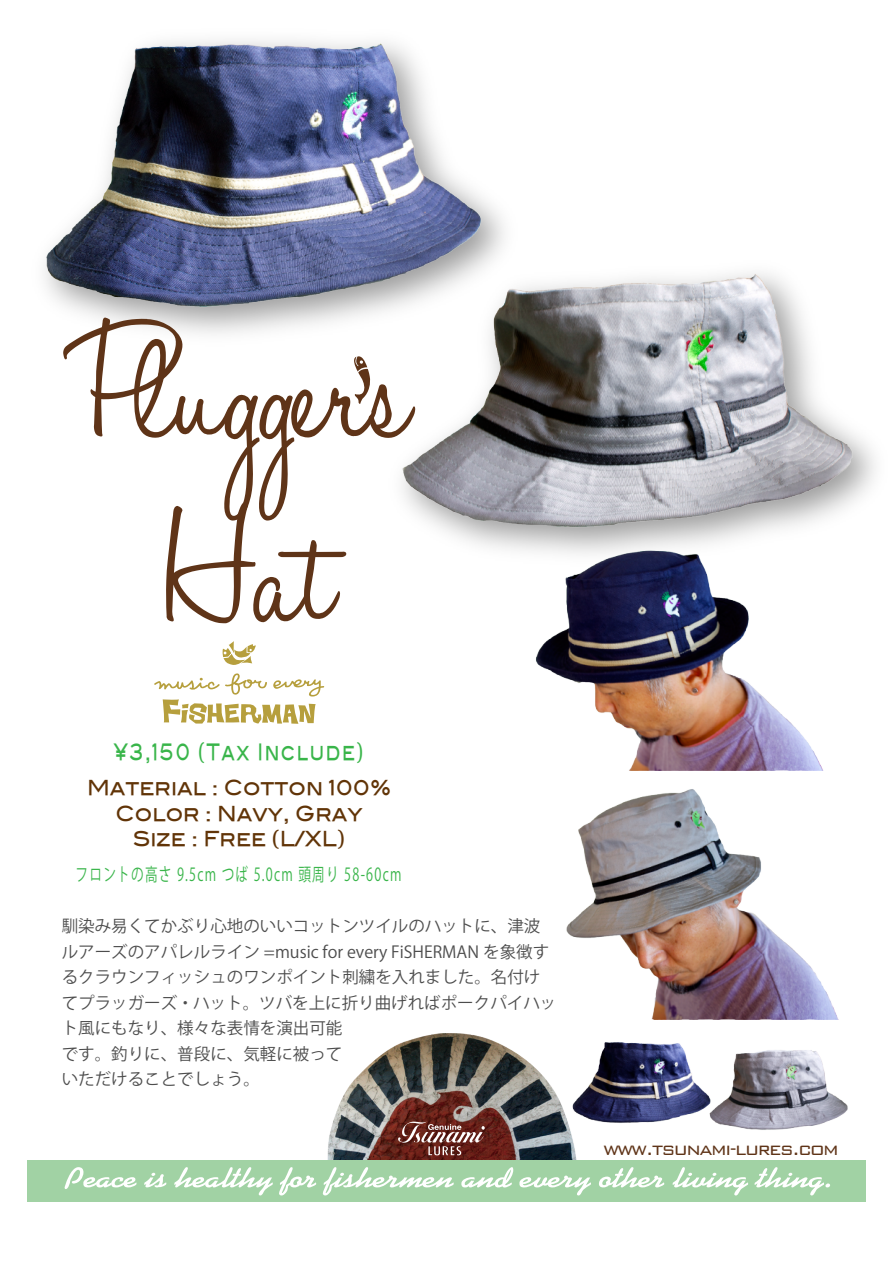
<style>
.page{position:relative;width:893px;height:1263px;background:#fff}
.page>*{position:absolute;margin:0;border:0;box-sizing:border-box;transform-origin:0 0}
.t1{font:22.5px "Blair Md ITCTT Medium";letter-spacing:.1em;color:#39b54a;scale:.7 1}
.t2{font:300 22.2px "Bank Gothic";letter-spacing:-.07em;color:#5f3418;scale:.96 1}
.t3{font:20.7px/25.7px "Blair Md ITCTT Medium";color:#613407;text-align:center;scale:.89 1}
.t4{font:18px "Koz Go Pro";letter-spacing:.1em;color:#39b54a;scale:.7 1}
.t5{font:16.5px/25.5px "Koz Go Pro";color:#4d4d4d}
</style>
<div class="page">
<img style="left:41px;top:37px;width:446px;height:272px">
<img style="left:374px;top:246px;width:502px;height:305px">
<img style="left:393px;top:270px;width:469px;height:262px">
<img style="left:327px;top:1033px;width:250px;height:127px">
<svg style="left:398px;top:1121px;width:87px;height:34px;background:#814c46"></svg>
<div style="left:27px;top:1160px;width:839px;height:42px;background:#a1d2a4"></div>
<svg style="left:65px;top:1167px;width:72px;height:22px"></svg>
<svg style="left:144px;top:1173px;width:22px;height:14px"></svg>
<svg style="left:174px;top:1167px;width:99px;height:28px"></svg>
<svg style="left:279px;top:1167px;width:37px;height:28px"></svg>
<svg style="left:323px;top:1167px;width:131px;height:28px"></svg>
<svg style="left:461px;top:1167px;width:52px;height:20px"></svg>
<svg style="left:519px;top:1175px;width:72px;height:20px"></svg>
<svg style="left:599px;top:1167px;width:65px;height:20px"></svg>
<svg style="left:673px;top:1167px;width:75px;height:28px"></svg>
<svg style="left:755px;top:1167px;width:75px;height:28px"></svg>
<svg style="left:222px;top:641px;width:34px;height:24px"></svg>
<svg style="left:154px;top:673px;width:170px;height:51px"></svg>
<img style="left:712px;top:1050px;width:136px;height:80px">
<img style="left:571px;top:1040px;width:141px;height:84px">
<svg style="left:63px;top:318px;width:352px;height:305px"></svg>
<img style="left:566px;top:789px;width:273px;height:231px">
<img style="left:528px;top:544px;width:300px;height:227px">
<h1 class="t1" style="left:113px;top:733px;width:359px">¥3,150 (Tax Include)</h1>
<p class="t3" style="left:87px;top:773px;width:343px">Material : Cotton 100%<br>Color : Navy, Gray<br>Size : Free (L/XL)</p>
<p class="t4" style="left:76px;top:862px;width:467px">フロントの高さ 9.5cm つば 5.0cm 頭周り 58-60cm</p>
<p class="t5" style="left:62px;top:914px;width:496px">馴染み易くてかぶり心地のいいコットンツイルのハットに、津波ルアーズのアパレルライン =music for every FiSHERMAN を象徴するクラウンフィッシュのワンポイント刺繍を入れました。名付けてプラッガーズ・ハット。ツバを上に折り曲げればポークパイハット風にもなり、様々な表情を演出可能<br>です。釣りに、普段に、気軽に被って<br>いただけることでしょう。</p>
<h2 class="t2" style="left:603px;top:1132px;width:247px">www.tsunami-lures.com</h2>
</div>
